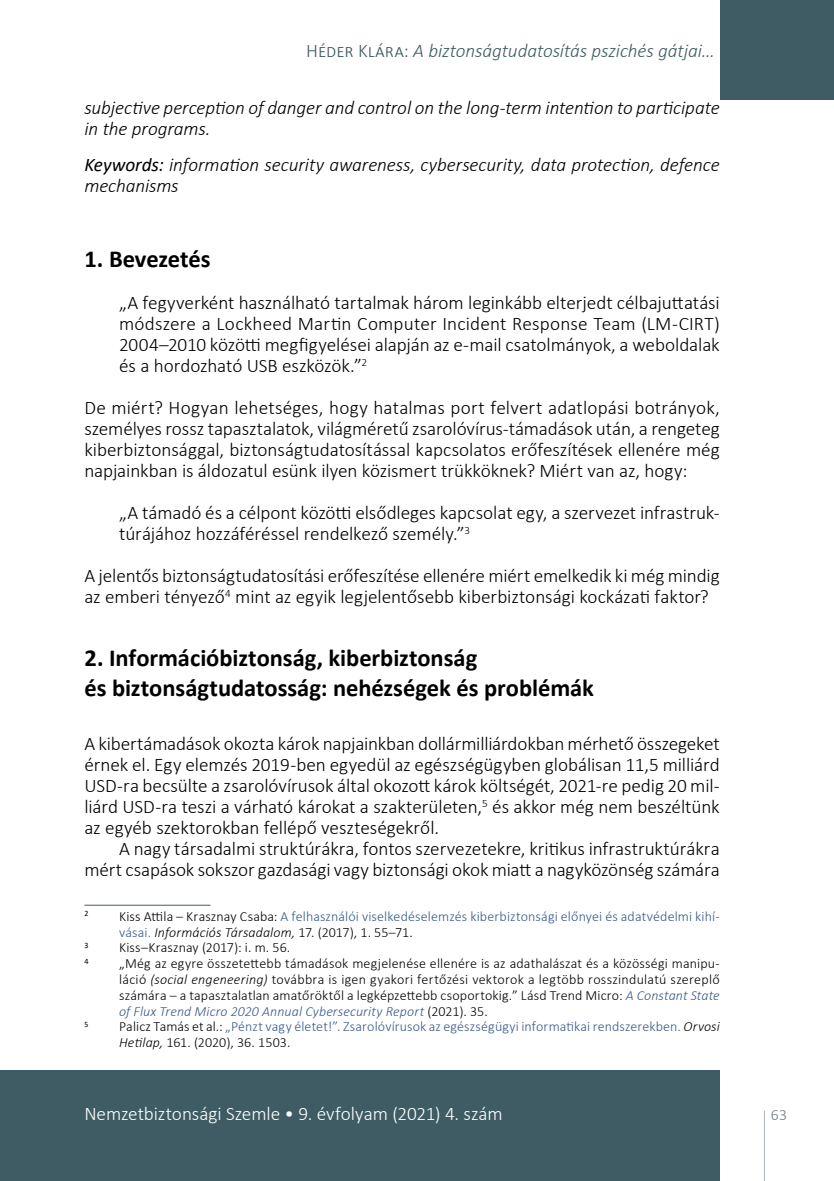
<style>
.page{position:relative;width:834px;height:1181px;background:#fff}
.page>*{position:absolute;margin:0;border:0;box-sizing:border-box;transform-origin:0 0}
.t1{font:700 24.5px/29.4px "Calibri";color:#000}
.t2{font:300 19.25px/21px "Calibri";letter-spacing:-.005em;color:#000;text-align:justify}
.t3{font:italic 300 19.25px/21px "Calibri";letter-spacing:-.005em;color:#000}
.t4{font:italic 300 19.25px "Calibri";letter-spacing:-.005em;color:#3f5c65}
.t5{font:300 19.25px "Calibri";letter-spacing:-.005em;color:#fff}
.t6{font:300 15.75px "Calibri";color:#6c7c84}
.t7{font:300 14px/15.8px "Calibri";letter-spacing:.01em;color:#000;text-align:justify}
.t8{font:300 14px/15.8px "Calibri";letter-spacing:.01em;color:#38598b}
.t9{font:8.22px "Calibri";color:#000}
.s1{font-style:normal}
.s2{font-weight:400}
.s3{color:#000}
.s4{font-style:italic;color:#000}
.s5{font-style:italic}
.s6{font-style:italic;color:#38598b}
</style>
<div class="page">
<svg style="left:764px;top:1110px;width:1px;height:71px"></svg>
<div style="left:719px;top:0;width:114px;height:99px;background:#3f5c65"></div>
<div style="left:0;top:1070px;width:719px;height:111px;background:#3f5c65"></div>
<hr style="left:84px;top:905px;width:126px;height:1px;background:#3f5c65">
<p class="t4" style="left:306px;top:39px;width:410px"><span class="s1">Héder Klára:</span> A biztonságtudatosítás pszichés gátjai…</p>
<p class="t3" style="left:84px;top:97px;width:636px">subjective perception of danger and control on the long-term intention to participate in the programs.</p>
<p class="t3" style="left:84px;top:153px;width:636px"><span class="s2">Keywords:</span> information security awareness, cybersecurity, data protection, defence mechanisms</p>
<p class="t1" style="left:84px;top:244px;width:128px">1. Bevezetés</p>
<p class="t2" style="left:119px;top:292px;width:602px">„A fegyverként használható tartalmak három leginkább elterjedt célbajuttatási módszere a Lockheed Martin Computer Incident Response Team (LM-CIRT)<br>2004–2010 közötti megfigyelései alapján az e-mail csatolmányok, a weboldalak és a hordozható USB eszközök.”<sup>2</sup></p>
<p class="t2" style="left:84px;top:397px;width:636px">De miért? Hogyan lehetséges, hogy hatalmas port felvert adatlopási botrányok, személyes rossz tapasztalatok, világméretű zsarolóvírus-támadások után, a rengeteg kiberbiztonsággal, biztonságtudatosítással kapcsolatos erőfeszítések ellenére még napjainkban is áldozatul esünk ilyen közismert trükköknek? Miért van az, hogy:</p>
<p class="t2" style="left:119px;top:502px;width:602px">„A támadó és a célpont közötti elsődleges kapcsolat egy, a szervezet infrastruk&shy;túrájához hozzáféréssel rendelkező személy.”<sup>3</sup></p>
<p class="t2" style="left:84px;top:565px;width:636px">A jelentős biztonságtudatosítási erőfeszítése ellenére miért emelkedik ki még mindig az emberi tényező<sup>4</sup> mint az egyik legjelentősebb kiberbiztonsági kockázati faktor?</p>
<p class="t1" style="left:84px;top:643px;width:511px">2. Információbiztonság, kiberbiztonság<br>és biztonságtudatosság: nehézségek és problémák</p>
<p class="t2" style="left:84px;top:733px;width:636px">A kibertámadások okozta károk napjainkban dollármilliárdokban mérhető összegeket érnek el. Egy elemzés 2019-ben egyedül az egészségügyben globálisan 11,5 milliárd USD-ra becsülte a zsarolóvírusok által okozott károk költségét, 2021-re pedig 20 mil&shy;liárd USD-ra teszi a várható károkat a szakterületen,<sup>5</sup> és akkor még nem beszéltünk az egyéb szektorokban fellépő veszteségekről.</p>
<p class="t2" style="left:84px;top:838px;width:636px;text-align:right">A nagy társadalmi struktúrákra, fontos szervezetekre, kritikus infrastruktúrákra mért csapások sokszor gazdasági vagy biztonsági okok miatt a nagyközönség számára</p>
<p class="t9" style="left:84px;top:908px;width:5px">2</p>
<p class="t8" style="left:119px;top:908px;width:602px"><span class="s3">Kiss Attila – Krasznay Csaba:</span> A felhasználói viselkedéselemzés kiberbiztonsági előnyei és adatvédelmi kihí&shy;vásai. <span class="s4">Információs Társadalom,</span> <span class="s3">17. (2017), 1. 55–71.</span></p>
<p class="t9" style="left:84px;top:939px;width:5px">3</p>
<p class="t7" style="left:119px;top:940px;width:173px">Kiss–Krasznay (2017): i. m. 56.</p>
<p class="t9" style="left:84px;top:955px;width:6px">4</p>
<p class="t7" style="left:119px;top:955px;width:602px">„Még az egyre összetettebb támadások megjelenése ellenére is az adathalászat és a közösségi manipu&shy;láció <span class="s5">(social engeneering)</span> továbbra is igen gyakori fertőzési vektorok a legtöbb rosszindulatú szereplő számára – a tapasztalatlan amatőröktől a legképzettebb csoportokig.” Lásd Trend Micro: <span class="s6">A Constant State of Flux Trend Micro 2020 Annual Cybersecurity Report</span> (2021). 35.</p>
<p class="t9" style="left:84px;top:1018px;width:5px">5</p>
<p class="t8" style="left:119px;top:1018px;width:602px"><span class="s3">Palicz Tamás et al.:</span> „Pénzt vagy életet!”. Zsarolóvírusok az egészségügyi informatikai rendszerekben. <span class="s4">Orvosi<br>Hetilap,</span> <span class="s3">161. (2020), 36. 1503.</span></p>
<p class="t5" style="left:84px;top:1102px;width:420px">Nemzetbiztonsági Szemle • 9. évfolyam (2021) 4. szám</p>
<p class="t6" style="left:770px;top:1105px;width:18px">63</p>
</div>
